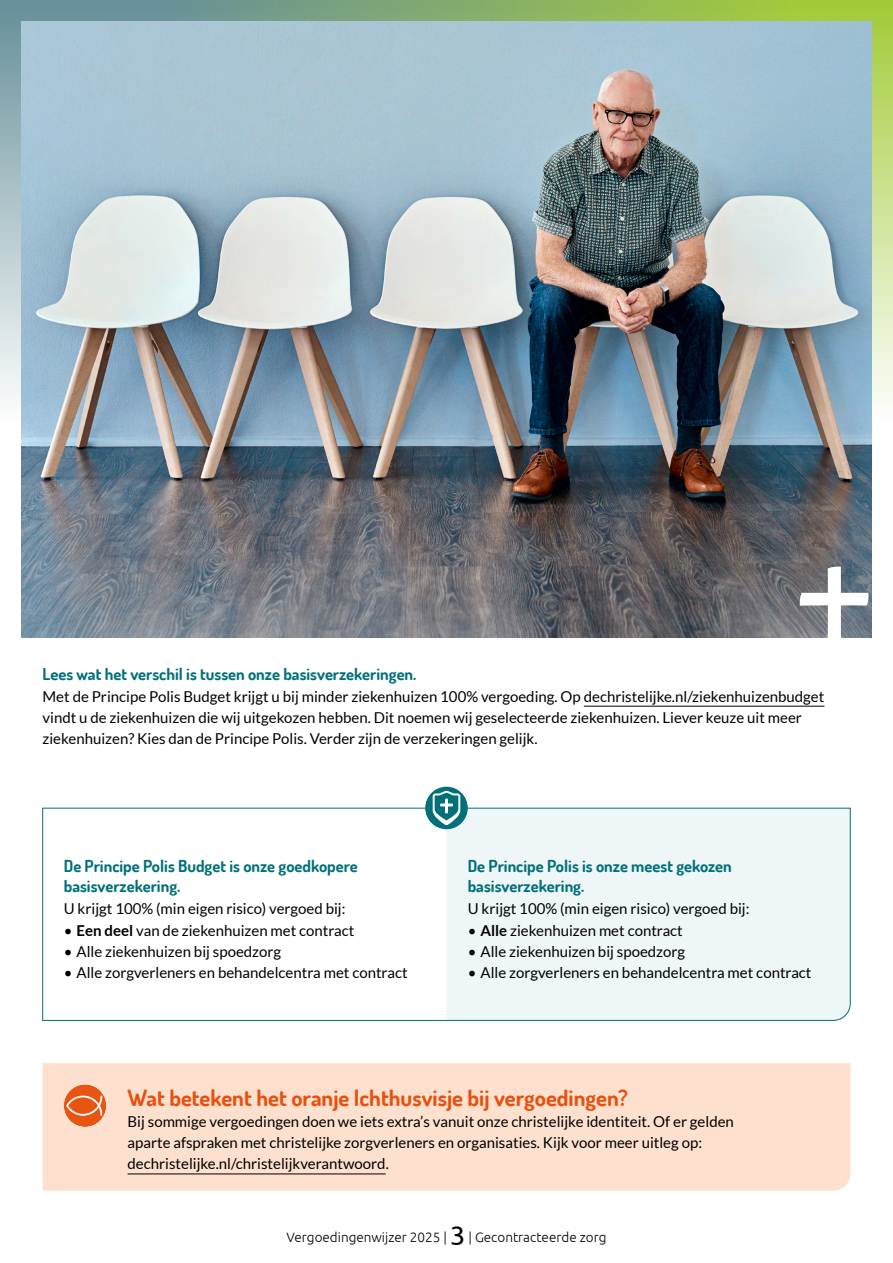
<style>
.page{position:relative;width:893px;height:1263px;background:#fff}
.page>*{position:absolute;margin:0;border:0;box-sizing:border-box;transform-origin:0 0}
.Kop_Card_oranje{font:700 22.5px "Dosis";color:#e9500e}
.Tussenkopje_11{font:700 16.5px/19.8px "Dosis";color:#007078}
.Platte_tekst_10{font:15px/21.3px "Lato";color:#000}
.P_Titel_paginanummer_2023{font:300 13.5px "Ubuntu";color:#000}
.s1{font-weight:700}
.s2{font-weight:400;font-size:27px}
</style>
<div class="page">
<svg style="left:0;top:0;width:893px;height:405px;background:#a0bf8d"></svg>
<img style="left:21px;top:21px;width:851px;height:617px">
<svg style="left:800px;top:567px;width:68px;height:71px"></svg>
<hr style="left:584px;top:706px;width:240px;height:1px;background:#000">
<svg style="left:42px;top:808px;width:809px;height:213px"></svg>
<svg style="left:425px;top:787px;width:43px;height:42px"></svg>
<svg style="left:433px;top:791px;width:27px;height:34px"></svg>
<div style="left:43px;top:1063px;width:807px;height:128px;background:#fde1ce"></div>
<svg style="left:64px;top:1084px;width:42px;height:43px"></svg>
<div style="left:64px;top:1084px;width:42px;height:43px;background:#e85412;border-radius:50%"></div>
<svg style="left:66px;top:1093px;width:36px;height:23px"></svg>
<hr style="left:128px;top:1174px;width:258px;height:1px;background:#000">
<p class="Tussenkopje_11" style="left:43px;top:664px;width:375px">Lees wat het verschil is tussen onze basisverzekeringen.</p>
<p class="Platte_tekst_10" style="left:43px;top:685px;width:783px">Met de Principe Polis Budget krijgt u bij minder ziekenhuizen 100% vergoeding. Op dechristelijke.nl/ziekenhuizenbudget vindt u de ziekenhuizen die wij uitgekozen hebben. Dit noemen wij geselecteerde ziekenhuizen. Liever keuze uit meer ziekenhuizen? Kies dan de Principe Polis. Verder zijn de verzekeringen gelijk.</p>
<p class="Tussenkopje_11" style="left:64px;top:855px;width:296px">De Principe Polis Budget is onze goedkopere basisverzekering.</p>
<p class="Platte_tekst_10" style="left:64px;top:898px;width:283px">U krijgt 100% (min eigen risico) vergoed bij:</p>
<p class="Platte_tekst_10" style="left:64px;top:919px;width:292px">• <span class="s1">Een deel</span> van de ziekenhuizen met contract</p>
<p class="Platte_tekst_10" style="left:64px;top:941px;width:219px">• Alle ziekenhuizen bij spoedzorg</p>
<p class="Platte_tekst_10" style="left:64px;top:962px;width:345px">• Alle zorgverleners en behandelcentra met contract</p>
<p class="Tussenkopje_11" style="left:468px;top:855px;width:266px">De Principe Polis is onze meest gekozen basisverzekering.</p>
<p class="Platte_tekst_10" style="left:468px;top:898px;width:283px">U krijgt 100% (min eigen risico) vergoed bij:</p>
<p class="Platte_tekst_10" style="left:468px;top:919px;width:217px">• <span class="s1">Alle</span> ziekenhuizen met contract</p>
<p class="Platte_tekst_10" style="left:468px;top:941px;width:219px">• Alle ziekenhuizen bij spoedzorg</p>
<p class="Platte_tekst_10" style="left:468px;top:962px;width:345px">• Alle zorgverleners en behandelcentra met contract</p>
<h2 class="Kop_Card_oranje" style="left:128px;top:1083px;width:502px">Wat betekent het oranje Ichthusvisje bij vergoedingen?</h2>
<p class="Platte_tekst_10" style="left:128px;top:1111px;width:608px">Bij sommige vergoedingen doen we iets extra’s vanuit onze christelijke identiteit. Of er gelden aparte afspraken met christelijke zorgverleners en organisaties. Kijk voor meer uitleg op: dechristelijke.nl/christelijkverantwoord.</p>
<p class="P_Titel_paginanummer_2023" style="left:286px;top:1228px;width:321px">Vergoedingenwijzer 2025 | <span class="s2">3</span> | Gecontracteerde zorg</p>
</div>
